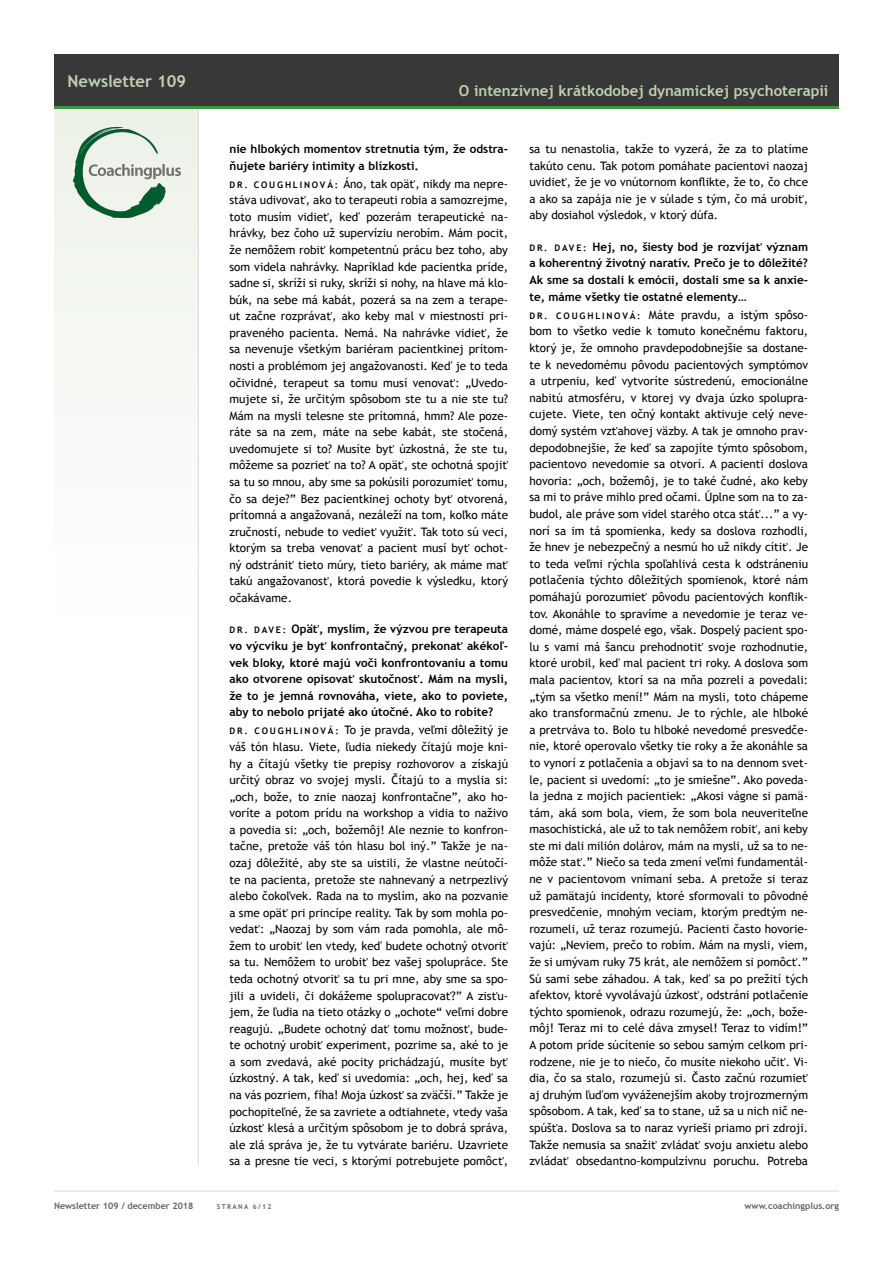
<style>
.page{position:relative;width:893px;height:1263px;background:#fff}
.page>*{position:absolute;margin:0;border:0;box-sizing:border-box;transform-origin:0 0}
.t1{font:700 16.5px "Trebuchet MS";color:#c0d2b0}
.t2{font:700 15px "Trebuchet MS";color:#c0d2b0}
.t3{font:11.7px/16.6px "Trebuchet MS";color:#000;text-align:justify}
.t4{font:700 11.7px/16.5px "Trebuchet MS";color:#000;text-align:justify}
.t5{font:700 9px "Trebuchet MS";color:#636362}
.t6{font:700 6.75px "Trebuchet MS";letter-spacing:.2em;color:#636362}
.s1{font-weight:700;font-size:9px}
.s2{font-size:9px}
</style>
<div class="page">
<div style="left:54px;top:106px;width:145px;height:525px;background:#f7f9f5"></div>
<hr style="left:54px;top:1191px;width:785px;height:1px;background:#dadad9">
<hr style="left:198px;top:108px;width:1px;height:1057px;background:#dadad9">
<div style="left:54px;top:54px;width:785px;height:53px;background:#383838"></div>
<hr style="left:54px;top:106px;width:785px;height:3px;background:#449542">
<img style="left:74px;top:127px;width:106px;height:91px">
<h1 class="t1" style="left:68px;top:70px;width:120px">Newsletter 109</h1>
<p class="t2" style="left:459px;top:81px;width:371px">O intenzívnej krátkodobej dynamickej psychoterapii</p>
<p class="t4" style="left:229px;top:141px;width:280px">nie hlbokých momentov stretnutia tým, že odstra&shy;ňujete bariéry intimity a blízkosti.</p>
<p class="t3" style="left:229px;top:176px;width:280px"><span class="s1">D R . C O U G H L I N O V Á :</span> Áno, tak opäť, nikdy ma nepre&shy;stáva udivovať, ako to terapeuti robia a samozrejme, toto musím vidieť, keď pozerám terapeutické na&shy;hrávky, bez čoho už supervíziu nerobím. Mám pocit, že nemôžem robiť kompetentnú prácu bez toho, aby som videla nahrávky. Napríklad kde pacientka príde, sadne si, skríži si ruky, skríži si nohy, na hlave má klo&shy;búk, na sebe má kabát, pozerá sa na zem a terape&shy;ut začne rozprávať, ako keby mal v miestnosti pri&shy;praveného pacienta. Nemá. Na nahrávke vidieť, že sa nevenuje všetkým bariéram pacientkinej prítom&shy;nosti a problémom jej angažovanosti. Keď je to teda očividné, terapeut sa tomu musí venovať: „Uvedo&shy;mujete si, že určitým spôsobom ste tu a nie ste tu?<br>Mám na mysli telesne ste prítomná, hmm? Ale poze&shy;ráte sa na zem, máte na sebe kabát, ste stočená, uvedomujete si to? Musíte byť úzkostná, že ste tu, môžeme sa pozrieť na to? A opäť, ste ochotná spojiť sa tu so mnou, aby sme sa pokúsili porozumieť tomu, čo sa deje?” Bez pacientkinej ochoty byť otvorená, prítomná a angažovaná, nezáleží na tom, koľko máte zručností, nebude to vedieť využiť. Tak toto sú veci, ktorým sa treba venovať a pacient musí byť ochot&shy;ný odstrániť tieto múry, tieto bariéry, ak máme mať takú angažovanosť, ktorá povedie k výsledku, ktorý očakávame.</p>
<p class="t4" style="left:229px;top:621px;width:280px"><span class="s2">D R . D AV E :</span> Opäť, myslím, že výzvou pre terapeuta vo výcviku je byť konfrontačný, prekonať akékoľ&shy;vek bloky, ktoré majú voči konfrontovaniu a tomu ako otvorene opisovať skutočnosť. Mám na mysli, že to je jemná rovnováha, viete, ako to poviete, aby to nebolo prijaté ako útočné. Ako to robíte?</p>
<p class="t3" style="left:229px;top:722px;width:280px"><span class="s1">D R . C O U G H L I N O V Á :</span> To je pravda, veľmi dôležitý je váš tón hlasu. Viete, ľudia niekedy čítajú moje kni&shy;hy a čítajú všetky tie prepisy rozhovorov a získajú určitý obraz vo svojej mysli. Čítajú to a myslia si: „och, bože, to znie naozaj konfrontačne”, ako ho&shy;voríte a potom prídu na workshop a vidia to naživo a povedia si: „och, božemôj! Ale neznie to konfron&shy;tačne, pretože váš tón hlasu bol iný.” Takže je na&shy;ozaj dôležité, aby ste sa uistili, že vlastne neútočí&shy;te na pacienta, pretože ste nahnevaný a netrpezlivý alebo čokoľvek. Rada na to myslím, ako na pozvanie a sme opäť pri princípe reality. Tak by som mohla po&shy;vedať: „Naozaj by som vám rada pomohla, ale mô&shy;žem to urobiť len vtedy, keď budete ochotný otvoriť sa tu. Nemôžem to urobiť bez vašej spolupráce. Ste teda ochotný otvoriť sa tu pri mne, aby sme sa spo&shy;jili a uvideli, či dokážeme spolupracovať?” A zisťu&shy;jem, že ľudia na tieto otázky o „ochote“ veľmi dobre reagujú. „Budete ochotný dať tomu možnosť, bude&shy;te ochotný urobiť experiment, pozrime sa, aké to je a som zvedavá, aké pocity prichádzajú, musíte byť úzkostný. A tak, keď si uvedomia: „och, hej, keď sa na vás pozriem, fíha! Moja úzkosť sa zväčší.” Takže je pochopiteľné, že sa zavriete a odtiahnete, vtedy vaša úzkosť klesá a určitým spôsobom je to dobrá správa, ale zlá správa je, že tu vytvárate bariéru. Uzavriete sa a presne tie veci, s ktorými potrebujete pomôcť,</p>
<p class="t3" style="left:529px;top:141px;width:280px">sa tu nenastolia, takže to vyzerá, že za to platíme takúto cenu. Tak potom pomáhate pacientovi naozaj uvidieť, že je vo vnútornom konflikte, že to, čo chce a ako sa zapája nie je v súlade s tým, čo má urobiť, aby dosiahol výsledok, v ktorý dúfa.</p>
<p class="t4" style="left:529px;top:238px;width:280px"><span class="s2">D R . D AV E :</span> Hej, no, šiesty bod je rozvíjať význam a koherentný životný naratív. Prečo je to dôležité?<br>Ak sme sa dostali k emócii, dostali sme sa k anxie&shy;te, máme všetky tie ostatné elementy…</p>
<p class="t3" style="left:529px;top:307px;width:280px"><span class="s1">D R . C O U G H L I N O V Á :</span> Máte pravdu, a istým spôso&shy;bom to všetko vedie k tomuto konečnému faktoru, ktorý je, že omnoho pravdepodobnejšie sa dostane&shy;te k nevedomému pôvodu pacientových symptómov a utrpeniu, keď vytvoríte sústredenú, emocionálne nabitú atmosféru, v ktorej vy dvaja úzko spolupra&shy;cujete. Viete, ten očný kontakt aktivuje celý neve&shy;domý systém vzťahovej väzby. A tak je omnoho prav&shy;depodobnejšie, že keď sa zapojíte týmto spôsobom, pacientovo nevedomie sa otvorí. A pacienti doslova hovoria: „och, božemôj, je to také čudné, ako keby sa mi to práve mihlo pred očami. Úplne som na to za&shy;budol, ale práve som videl starého otca stáť...” a vy&shy;norí sa im tá spomienka, kedy sa doslova rozhodli, že hnev je nebezpečný a nesmú ho už nikdy cítiť. Je to teda veľmi rýchla spoľahlivá cesta k odstráneniu potlačenia týchto dôležitých spomienok, ktoré nám pomáhajú porozumieť pôvodu pacientových konflik&shy;tov. Akonáhle to spravíme a nevedomie je teraz ve&shy;domé, máme dospelé ego, však. Dospelý pacient spo&shy;lu s vami má šancu prehodnotiť svoje rozhodnutie, ktoré urobil, keď mal pacient tri roky. A doslova som mala pacientov, ktorí sa na mňa pozreli a povedali: „tým sa všetko mení!” Mám na mysli, toto chápeme ako transformačnú zmenu. Je to rýchle, ale hlboké a pretrváva to. Bolo tu hlboké nevedomé presvedče&shy;nie, ktoré operovalo všetky tie roky a že akonáhle sa to vynorí z potlačenia a objaví sa to na dennom svet&shy;le, pacient si uvedomí: „to je smiešne”. Ako poveda&shy;la jedna z mojich pacientiek: „Akosi vágne si pamä&shy;tám, aká som bola, viem, že som bola neuveriteľne masochistická, ale už to tak nemôžem robiť, ani keby ste mi dali milión dolárov, mám na mysli, už sa to ne&shy;môže stať.” Niečo sa teda zmení veľmi fundamentál&shy;ne v pacientovom vnímaní seba. A pretože si teraz už pamätajú incidenty, ktoré sformovali to pôvodné presvedčenie, mnohým veciam, ktorým predtým ne&shy;rozumeli, už teraz rozumejú. Pacienti často hovorie&shy;vajú: „Neviem, prečo to robím. Mám na mysli, viem, že si umývam ruky 75 krát, ale nemôžem si pomôcť.” Sú sami sebe záhadou. A tak, keď sa po prežití tých afektov, ktoré vyvolávajú úzkosť, odstráni potlačenie týchto spomienok, odrazu rozumejú, že: „och, bože&shy;môj! Teraz mi to celé dáva zmysel! Teraz to vidím!” A potom príde súcítenie so sebou samým celkom pri&shy;rodzene, nie je to niečo, čo musíte niekoho učiť. Vi&shy;dia, čo sa stalo, rozumejú si. Často začnú rozumieť aj druhým ľuďom vyváženejším akoby trojrozmerným spôsobom. A tak, keď sa to stane, už sa u nich nič ne&shy;spúšťa. Doslova sa to naraz vyrieši priamo pri zdroji.<br>Takže nemusia sa snažiť zvládať svoju anxietu alebo zvládať obsedantno-kompulzívnu poruchu. Potreba</p>
<p class="t5" style="left:54px;top:1200px;width:141px">Newsletter 109 / december 2018</p>
<p class="t6" style="left:217px;top:1202px;width:56px">STRANA 6/12</p>
<p class="t5" style="left:745px;top:1200px;width:96px">www.coachingplus.org</p>
</div>
